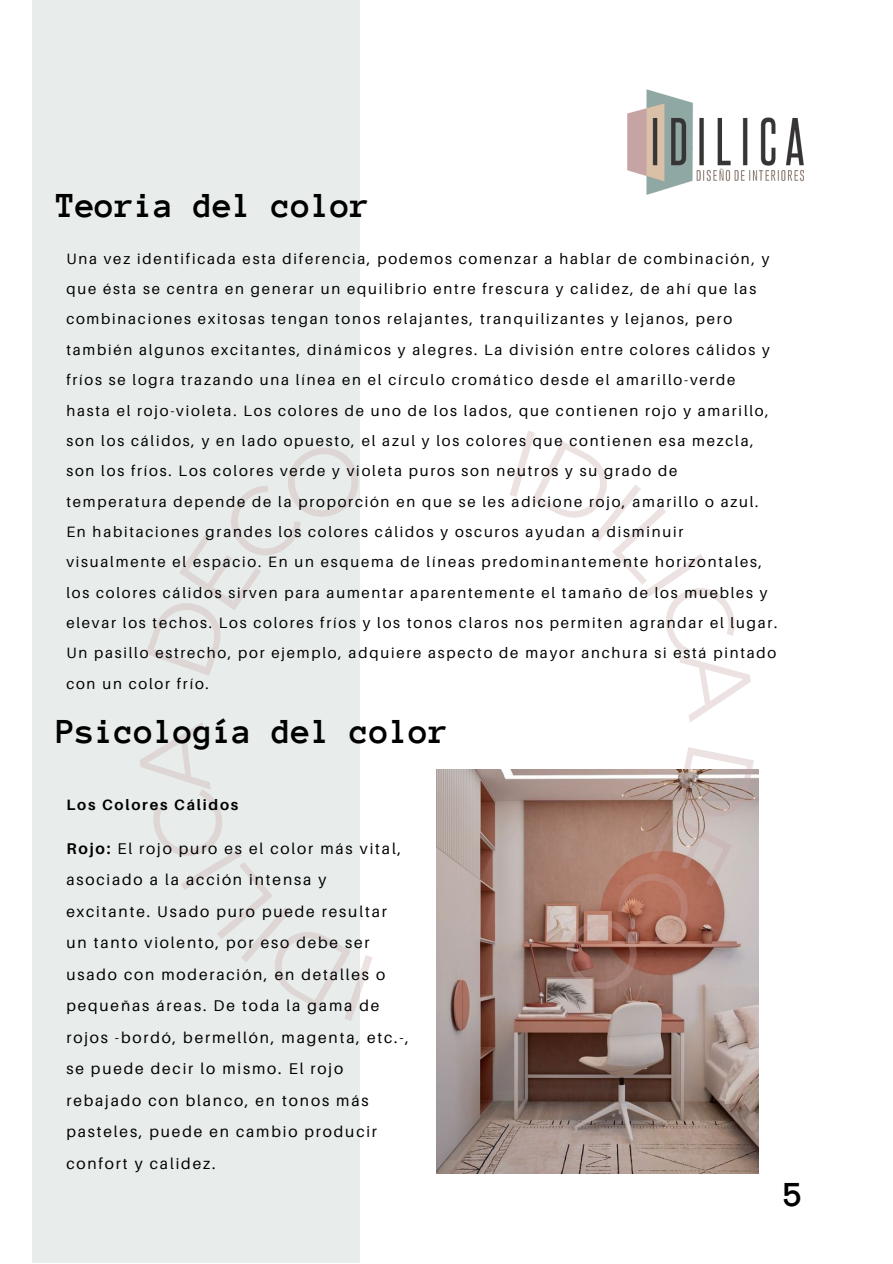
<style>
.page{position:relative;width:893px;height:1264px;background:#fff}
.page>*{position:absolute;margin:0;border:0;box-sizing:border-box;transform-origin:0 0}
.t1{font:700 36px "Anonymous Pro";color:#000}
.t2{font:15.6px/31.5px "Aileron";letter-spacing:.12em;color:#000}
.t3{font:15px/30.3px "Aileron";letter-spacing:.12em;color:#000}
.t4{font:700 15px "Aileron";letter-spacing:.12em;color:#000}
.s1{font-weight:700}
</style>
<div class="page">
<img style="left:627px;top:89px;width:176px;height:106px">
<div style="left:32px;top:0;width:328px;height:1262px;background:#e8edec"></div>
<img style="left:436px;top:769px;width:323px;height:404px">
<svg style="left:553px;top:769px;width:202px;height:234px;background:#ae8c81"></svg>
<h1 class="t1" style="left:56px;top:187px;width:315px">Teoria del color</h1>
<p class="t3" style="left:66px;top:243px;width:712px">Una vez identificada esta diferencia, podemos comenzar a hablar de combinación, y que ésta se centra en generar un equilibrio entre frescura y calidez, de ahí que las combinaciones exitosas tengan tonos relajantes, tranquilizantes y lejanos, pero también algunos excitantes, dinámicos y alegres. La división entre colores cálidos y fríos se logra trazando una línea en el círculo cromático desde el amarillo-verde hasta el rojo-violeta. Los colores de uno de los lados, que contienen rojo y amarillo, son los cálidos, y en lado opuesto, el azul y los colores que contienen esa mezcla, son los fríos. Los colores verde y violeta puros son neutros y su grado de temperatura depende de la proporción en que se les adicione rojo, amarillo o azul.<br>En habitaciones grandes los colores cálidos y oscuros ayudan a disminuir visualmente el espacio. En un esquema de líneas predominantemente horizontales, los colores cálidos sirven para aumentar aparentemente el tamaño de los muebles y elevar los techos. Los colores fríos y los tonos claros nos permiten agrandar el lugar.<br>Un pasillo estrecho, por ejemplo, adquiere aspecto de mayor anchura si está pintado con un color frío.</p>
<h1 class="t1" style="left:56px;top:713px;width:394px">Psicología del color</h1>
<p class="t4" style="left:66px;top:795px;width:173px">Los Colores Cálidos</p>
<p class="t2" style="left:66px;top:832px;width:344px"><span class="s1">Rojo:</span> El rojo puro es el color más vital, asociado a la acción intensa y excitante. Usado puro puede resultar un tanto violento, por eso debe ser usado con moderación, en detalles o pequeñas áreas. De toda la gama de rojos -bordó, bermellón, magenta, etc.-, se puede decir lo mismo. El rojo rebajado con blanco, en tonos más pasteles, puede en cambio producir confort y calidez.</p>
<h1 class="t1" style="left:783px;top:1176px;width:21px">5</h1>
</div>
